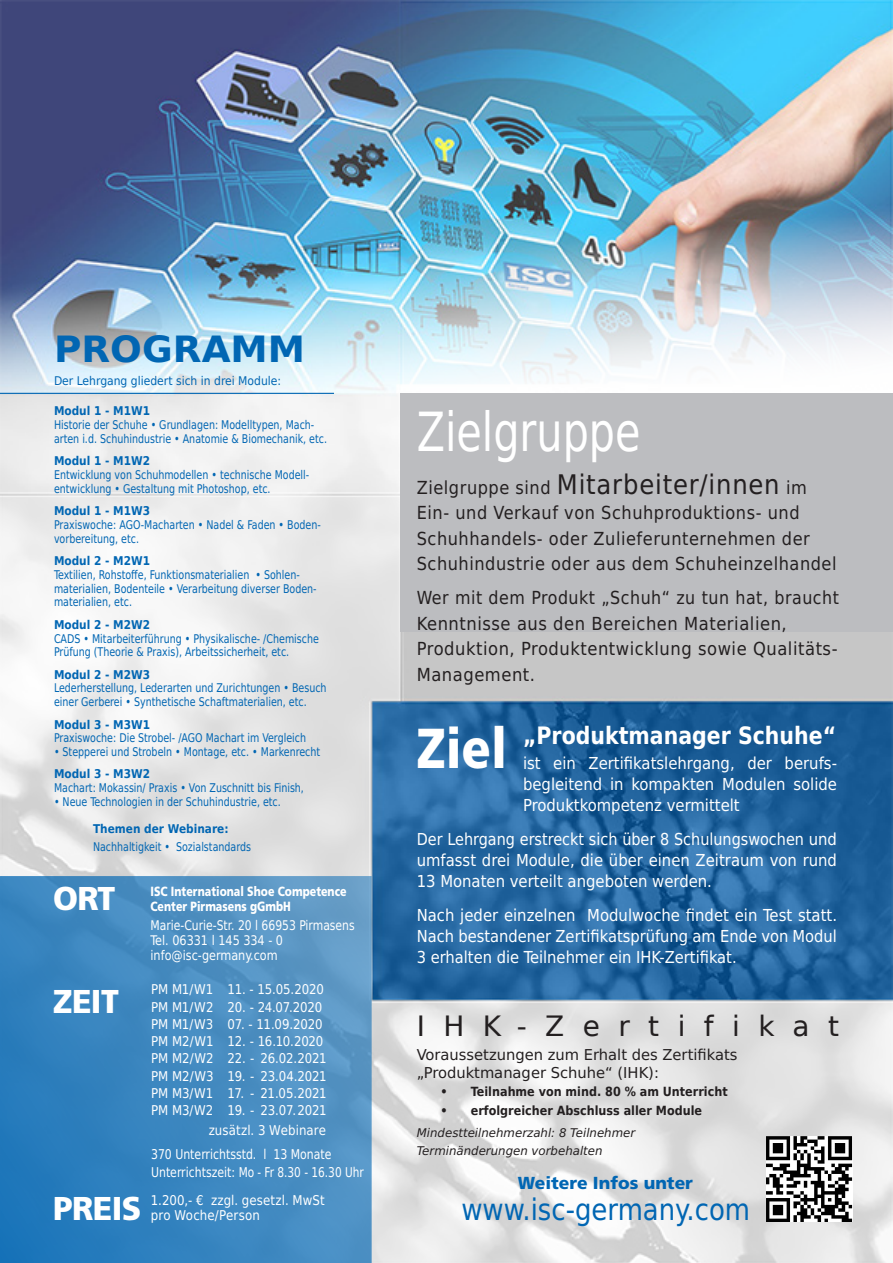
<style>
.page{position:relative;width:893px;height:1263px;background:#fff}
.page>*{position:absolute;margin:0;border:0;box-sizing:border-box;transform-origin:0 0}
.t1{font:900 56.25px "Frutiger LT Std";color:#fff;scale:.85 1}
.t2{font:54px "DejaVu Sans Condensed";color:#fff;scale:.85 1}
.t3{font:700 36px "DejaVu Sans";color:#0166b3;scale:1.04 1}
.t4{font:900 33px "Frutiger LT Std";letter-spacing:-.02em;color:#fff}
.t5{font:29.7px "DejaVu Sans Condensed";color:#0166b3}
.t6{font:27.9px "DejaVu Sans";letter-spacing:.66em;color:#231f20}
.t7{font:27px "DejaVu Sans Condensed";letter-spacing:.03em;color:#231f20}
.t8{font:700 24px "DejaVu Sans Condensed";color:#fff;scale:.95 1}
.t9{font:18px/25.5px "DejaVu Sans Condensed";letter-spacing:.03em;color:#231f20}
.t10{font:900 17.4px "Frutiger LT Std";color:#0166b3}
.t11{font:16.5px/21px "DejaVu Sans Condensed";color:#fff;text-align:justify}
.t12{font:15px "DejaVu Sans Condensed";color:#231f20;scale:1.09 1}
.t13{font:13.5px "DejaVu Sans Condensed";color:#fff}
.t14{font:13.5px "DejaVu Sans Condensed";color:#fff;scale:.9 1}
.t15{font:900 13.35px "Frutiger LT Std";color:#fff;scale:.8 1}
.t16{font:13.35px "DejaVu Sans Condensed";color:#fff;scale:.94 1}
.t17{font:13.35px "DejaVu Sans Condensed";color:#fff;scale:.9 1}
.t18{font:700 12.6px "DejaVu Sans";color:#231f20;scale:.89 1}
.t19{font:12px/13.8px "DejaVu Sans Condensed";color:#0166b3;scale:.88 1}
.t20{font:italic 12px "DejaVu Sans Condensed";color:#231f20;scale:1.09 1}
.t21{font:12px "DejaVu Sans Condensed";color:#0166b3}
.t22{font:700 12px "DejaVu Sans";color:#0166b3;scale:.88 1}
.s1{font-family:"DejaVu Sans";font-weight:700}
.s2{font-size:18px}
</style>
<div class="page">
<img style="left:0;top:0;width:893px;height:1263px">
<div style="left:401px;top:393px;width:492px;height:238px;background:#bcbdc0"></div>
<svg style="left:0;top:876px;width:372px;height:387px;background:#4189c0"></svg>
<img style="left:766px;top:1137px;width:86px;height:85px">
<hr style="left:0;top:393px;width:334px;height:1px;background:#0166b3">
<p class="t3" style="left:54px;top:320px;width:243px">PROGRAMM</p>
<p class="t21" style="left:54px;top:370px;width:229px">Der Lehrgang gliedert sich in drei Module:</p>
<p class="t19" style="left:54px;top:404px;width:312px"><span class="s1">Modul 1 - M1W1<br></span>Historie der Schuhe • Grundlagen: Modelltypen, Mach&shy;arten i.d. Schuhindustrie • Anatomie &amp; Biomechanik, etc.</p>
<p class="t19" style="left:54px;top:454px;width:292px"><span class="s1">Modul 1 - M1W2<br></span>Entwicklung von Schuhmodellen • technische Modell&shy;entwicklung • Gestaltung mit Photoshop, etc.</p>
<p class="t19" style="left:54px;top:504px;width:305px"><span class="s1">Modul 1 - M1W3<br></span>Praxiswoche: AGO-Macharten • Nadel &amp; Faden • Boden&shy;vorbereitung, etc.</p>
<p class="t19" style="left:54px;top:553px;width:300px"><span class="s1">Modul 2 - M2W1<br></span>Textilien, Rohstoffe, Funktionsmaterialien • Sohlen&shy;materialien, Bodenteile • Verarbeitung diverser Boden&shy;materialien, etc.</p>
<p class="t19" style="left:54px;top:617px;width:303px"><span class="s1">Modul 2 - M2W2<br></span>CADS • Mitarbeiterführung • Physikalische- /Chemische<br>Prüfung (Theorie &amp; Praxis), Arbeitssicherheit, etc.</p>
<p class="t19" style="left:54px;top:667px;width:311px"><span class="s1">Modul 2 - M2W3<br></span>Lederherstellung, Lederarten und Zurichtungen • Besuch einer Gerberei • Synthetische Schaftmaterialien, etc.</p>
<p class="t19" style="left:54px;top:717px;width:288px"><span class="s1">Modul 3 - M3W1<br></span>Praxiswoche: Die Strobel- /AGO Machart im Vergleich</p>
<p class="t19" style="left:54px;top:745px;width:304px">• Stepperei und Strobeln • Montage, etc. • Markenrecht</p>
<p class="t19" style="left:54px;top:767px;width:286px"><span class="s1">Modul 3 - M3W2<br></span>Machart: Mokassin/ Praxis • Von Zuschnitt bis Finish,</p>
<p class="t19" style="left:54px;top:794px;width:259px">• Neue Technologien in der Schuhindustrie, etc.</p>
<p class="t22" style="left:93px;top:818px;width:156px">Themen der Webinare:</p>
<p class="t19" style="left:93px;top:839px;width:181px">Nachhaltigkeit • Sozialstandards</p>
<p class="t4" style="left:53px;top:878px;width:64px">ORT</p>
<p class="t15" style="left:151px;top:883px;width:247px">ISC International Shoe Competence</p>
<p class="t15" style="left:151px;top:898px;width:177px">Center Pirmasens gGmbH</p>
<p class="t17" style="left:151px;top:914px;width:228px">Marie-Curie-Str. 20 l 66953 Pirmasens</p>
<p class="t16" style="left:151px;top:929px;width:143px">Tel. 06331 l 145 334 - 0</p>
<p class="t16" style="left:151px;top:944px;width:137px">info@isc-germany.com</p>
<p class="t4" style="left:53px;top:981px;width:67px">ZEIT</p>
<p class="t13" style="left:151px;top:978px;width:174px">PM M1/W1 11. - 15.05.2020</p>
<p class="t13" style="left:151px;top:995px;width:173px">PM M1/W2 20. - 24.07.2020</p>
<p class="t13" style="left:151px;top:1012px;width:173px">PM M1/W3 07. - 11.09.2020</p>
<p class="t13" style="left:151px;top:1029px;width:174px">PM M2/W1 12. - 16.10.2020</p>
<p class="t13" style="left:151px;top:1047px;width:177px">PM M2/W2 22. - 26.02.2021</p>
<p class="t13" style="left:151px;top:1064px;width:177px">PM M2/W3 19. - 23.04.2021</p>
<p class="t13" style="left:151px;top:1081px;width:177px">PM M3/W1 17. - 21.05.2021</p>
<p class="t13" style="left:151px;top:1098px;width:177px">PM M3/W2 19. - 23.07.2021</p>
<p class="t13" style="left:209px;top:1119px;width:119px">zusätzl. 3 Webinare</p>
<p class="t14" style="left:151px;top:1143px;width:202px">370 Unterrichtsstd. l 13 Monate</p>
<p class="t14" style="left:151px;top:1161px;width:238px">Unterrichtszeit: Mo - Fr 8.30 - 16.30 Uhr</p>
<p class="t4" style="left:53px;top:1188px;width:90px">PREIS</p>
<p class="t13" style="left:151px;top:1188px;width:175px">1.200,- € zzgl. gesetzl. MwSt</p>
<p class="t13" style="left:151px;top:1204px;width:111px">pro Woche/Person</p>
<p class="t2" style="left:417px;top:385px;width:265px">Zielgruppe</p>
<p class="t7" style="left:417px;top:460px;width:392px"><span class="s2">Zielgruppe sind</span> Mitarbeiter/innen <span class="s2">im</span></p>
<p class="t9" style="left:417px;top:499px;width:421px">Ein- und Verkauf von Schuhproduktions- und<br>Schuhhandels- oder Zulieferunternehmen der<br>Schuhindustrie oder aus dem Schuheinzelhandel</p>
<p class="t9" style="left:417px;top:584px;width:424px">Wer mit dem Produkt „Schuh“ zu tun hat, braucht<br>Kenntnisse aus den Bereichen Materialien,</p>
<p class="t9" style="left:417px;top:635px;width:422px">Produktion, Produktentwicklung sowie Qualitäts-</p>
<p class="t9" style="left:417px;top:661px;width:120px">Management.</p>
<p class="t1" style="left:417px;top:715px;width:108px">Ziel</p>
<p class="t8" style="left:523px;top:716px;width:331px">„Produktmanager Schuhe“</p>
<p class="t11" style="left:523px;top:752px;width:315px">ist ein Zertifikatslehrgang, der berufs-</p>
<p class="t11" style="left:523px;top:773px;width:315px">begleitend in kompakten Modulen solide<br>Produktkompetenz vermittelt</p>
<p class="t11" style="left:417px;top:828px;width:422px">Der Lehrgang erstreckt sich über 8 Schulungswochen und umfasst drei Module, die über einen Zeitraum von rund 13 Monaten verteilt angeboten werden.</p>
<p class="t11" style="left:417px;top:904px;width:422px">Nach jeder einzelnen Modulwoche findet ein Test statt.<br>Nach bestandener Zertifikatsprüfung am Ende von Modul 3 erhalten die Teilnehmer ein IHK-Zertifikat.</p>
<p class="t6" style="left:417px;top:1002px;width:424px">IHK-Zertifikat</p>
<p class="t12" style="left:417px;top:1041px;width:296px">Voraussetzungen zum Erhalt des Zertifikats</p>
<p class="t12" style="left:417px;top:1060px;width:224px">„Produktmanager Schuhe“ (IHK):</p>
<p class="t18" style="left:440px;top:1081px;width:324px">• Teilnahme von mind. 80 % am Unterricht</p>
<p class="t18" style="left:440px;top:1100px;width:295px">• erfolgreicher Abschluss aller Module</p>
<p class="t20" style="left:417px;top:1124px;width:202px">Mindestteilnehmerzahl: 8 Teilnehmer</p>
<p class="t20" style="left:417px;top:1142px;width:172px">Terminänderungen vorbehalten</p>
<p class="t10" style="left:518px;top:1172px;width:177px">Weitere Infos unter</p>
<p class="t5" style="left:461px;top:1184px;width:290px">www.isc-germany.com</p>
</div>
